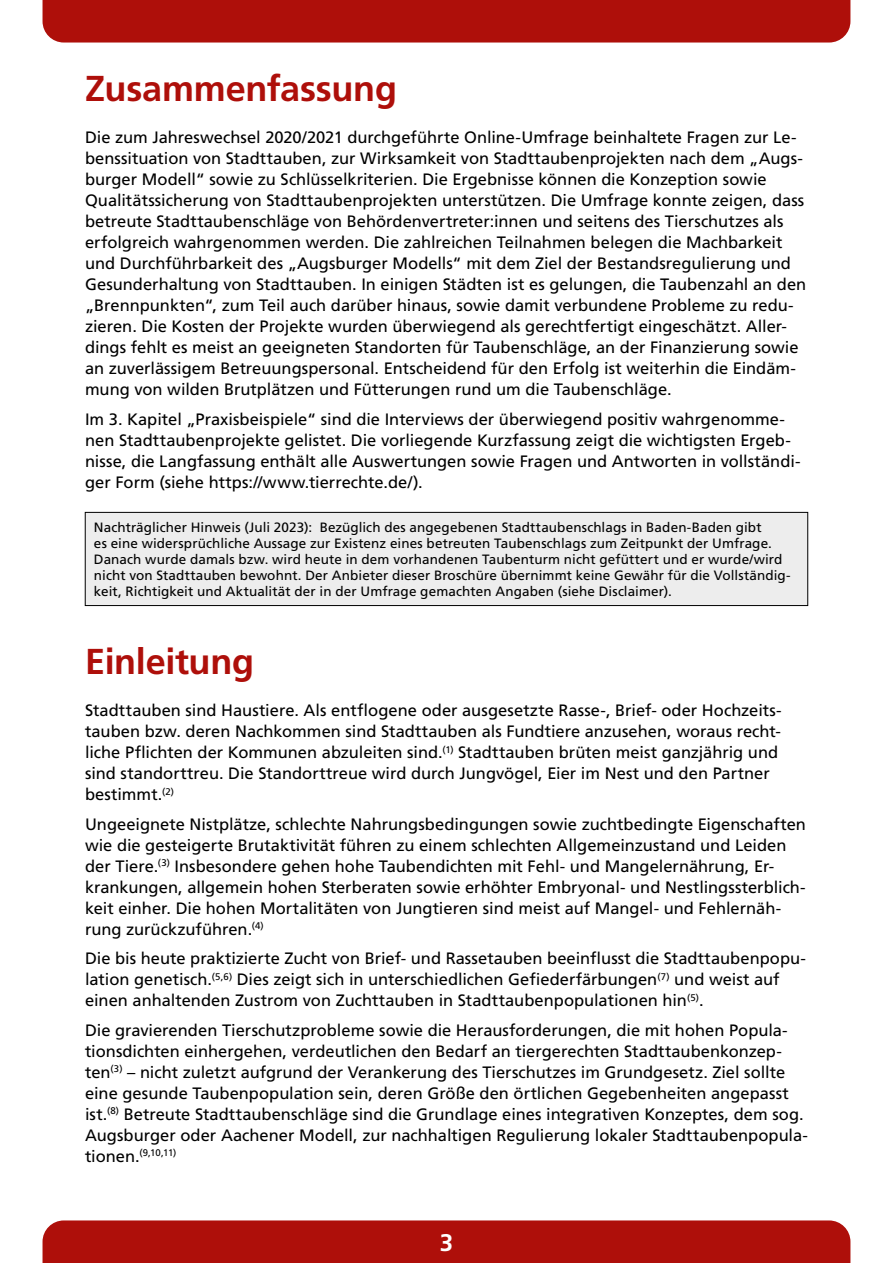
<style>
.page{position:relative;width:893px;height:1263px;background:#fff}
.page>*{position:absolute;margin:0;border:0;box-sizing:border-box;transform-origin:0 0}
.Kapitelüberschrift{font:700 36px "Frutiger LT Std";letter-spacing:-.005em;color:#ae0f0a}
.t1{font:700 24px "Frutiger LT Std";color:#fff}
.Fließtext_11_14_pt{font:16.5px/21px "Frutiger LT Std";color:#000}
.Fließtext_11_14_pt-2{font:13.5px/16.2px "Frutiger LT Std";letter-spacing:.01em;color:#000}
.Fließtext_11_14_pt-3{font:9.6px "Frutiger LT Std";color:#000}
.s1{font-size:16.5px}
</style>
<div class="page">
<div style="left:43px;top:1220px;width:807px;height:43px;background:#ae0f0a"></div>
<div style="left:43px;top:0;width:807px;height:43px;background:#ae0f0a"></div>
<div style="left:85px;top:512px;width:723px;height:93px;background:#ededed"></div>
<div style="left:85px;top:512px;width:723px;height:94px;border:1px solid #000"></div>
<p class="Kapitelüberschrift" style="left:85px;top:68px;width:313px">Zusammenfassung</p>
<p class="Fließtext_11_14_pt" style="left:85px;top:127px;width:723px">Die zum Jahreswechsel 2020/2021 durchgeführte Online-Umfrage beinhaltete Fragen zur Le&shy;benssituation von Stadttauben, zur Wirksamkeit von Stadttaubenprojekten nach dem „Augs&shy;burger Modell“ sowie zu Schlüsselkriterien. Die Ergebnisse können die Konzeption sowie Qualitätssicherung von Stadttaubenprojekten unterstützen. Die Umfrage konnte zeigen, dass betreute Stadttaubenschläge von Behördenvertreter:innen und seitens des Tierschutzes als erfolgreich wahrgenommen werden. Die zahlreichen Teilnahmen belegen die Machbarkeit und Durchführbarkeit des „Augsburger Modells“ mit dem Ziel der Bestandsregulierung und Gesunderhaltung von Stadttauben. In einigen Städten ist es gelungen, die Taubenzahl an den „Brennpunkten“, zum Teil auch darüber hinaus, sowie damit verbundene Probleme zu redu&shy;zieren. Die Kosten der Projekte wurden überwiegend als gerechtfertigt eingeschätzt. Aller&shy;dings fehlt es meist an geeigneten Standorten für Taubenschläge, an der Finanzierung sowie an zuverlässigem Betreuungspersonal. Entscheidend für den Erfolg ist weiterhin die Eindäm&shy;mung von wilden Brutplätzen und Fütterungen rund um die Taubenschläge.</p>
<p class="Fließtext_11_14_pt" style="left:85px;top:409px;width:717px">Im 3. Kapitel „Praxisbeispiele“ sind die Interviews der überwiegend positiv wahrgenomme&shy;nen Stadttaubenprojekte gelistet. Die vorliegende Kurzfassung zeigt die wichtigsten Ergeb&shy;nisse, die Langfassung enthält alle Auswertungen sowie Fragen und Antworten in vollständi&shy;ger Form (siehe https://www.tierrechte.de/).</p>
<p class="Fließtext_11_14_pt-2" style="left:94px;top:519px;width:698px">Nachträglicher Hinweis (Juli 2023): Bezüglich des angegebenen Stadttaubenschlags in Baden-Baden gibt<br>es eine widersprüchliche Aussage zur Existenz eines betreuten Taubenschlags zum Zeitpunkt der Umfrage.<br>Danach wurde damals bzw. wird heute in dem vorhandenen Taubenturm nicht gefüttert und er wurde/wird nicht von Stadttauben bewohnt. Der Anbieter dieser Broschüre übernimmt keine Gewähr für die Vollständig&shy;keit, Richtigkeit und Aktualität der in der Umfrage gemachten Angaben (siehe Disclaimer).</p>
<p class="Kapitelüberschrift" style="left:85px;top:640px;width:171px">Einleitung</p>
<p class="Fließtext_11_14_pt" style="left:85px;top:700px;width:698px">Stadttauben sind Haustiere. Als entflogene oder ausgesetzte Rasse-, Brief- oder Hochzeits&shy;tauben bzw. deren Nachkommen sind Stadttauben als Fundtiere anzusehen, woraus recht&shy;liche Pflichten der Kommunen abzuleiten sind.<sup>(1)</sup> Stadttauben brüten meist ganzjährig und sind standorttreu. Die Standorttreue wird durch Jungvögel, Eier im Nest und den Partner bestimmt.<sup>(2)</sup></p>
<p class="Fließtext_11_14_pt" style="left:85px;top:813px;width:722px">Ungeeignete Nistplätze, schlechte Nahrungsbedingungen sowie zuchtbedingte Eigenschaften wie die gesteigerte Brutaktivität führen zu einem schlechten Allgemeinzustand und Leiden der Tiere.<sup>(3)</sup> Insbesondere gehen hohe Taubendichten mit Fehl- und Mangelernährung, Er&shy;krankungen, allgemein hohen Sterberaten sowie erhöhter Embryonal- und Nestlingssterblich&shy;keit einher. Die hohen Mortalitäten von Jungtieren sind meist auf Mangel- und Fehlernäh&shy;rung zurückzuführen.<sup>(4)</sup></p>
<p class="Fließtext_11_14_pt" style="left:85px;top:948px;width:722px">Die bis heute praktizierte Zucht von Brief- und Rassetauben beeinflusst die Stadttaubenpopu&shy;lation genetisch.<sup>(5,6)</sup> Dies zeigt sich in unterschiedlichen Gefiederfärbungen<sup>(7)</sup> und weist auf einen anhaltenden Zustrom von Zuchttauben in Stadttaubenpopulationen hin<sup>(5)</sup>.</p>
<p class="Fließtext_11_14_pt" style="left:85px;top:1019px;width:724px">Die gravierenden Tierschutzprobleme sowie die Herausforderungen, die mit hohen Popula&shy;tionsdichten einhergehen, verdeutlichen den Bedarf an tiergerechten Stadttaubenkonzep&shy;ten<sup>(3)</sup> – nicht zuletzt aufgrund der Verankerung des Tierschutzes im Grundgesetz. Ziel sollte eine gesunde Taubenpopulation sein, deren Größe den örtlichen Gegebenheiten angepasst ist.<sup>(8)</sup> Betreute Stadttaubenschläge sind die Grundlage eines integrativen Konzeptes, dem sog.<br>Augsburger oder Aachener Modell, zur nachhaltigen Regulierung lokaler Stadttaubenpopula-</p>
<p class="Fließtext_11_14_pt-3" style="left:85px;top:1147px;width:93px"><span class="s1">tionen.</span>(9,10,11)</p>
<h2 class="t1" style="left:440px;top:1228px;width:15px">3</h2>
</div>
